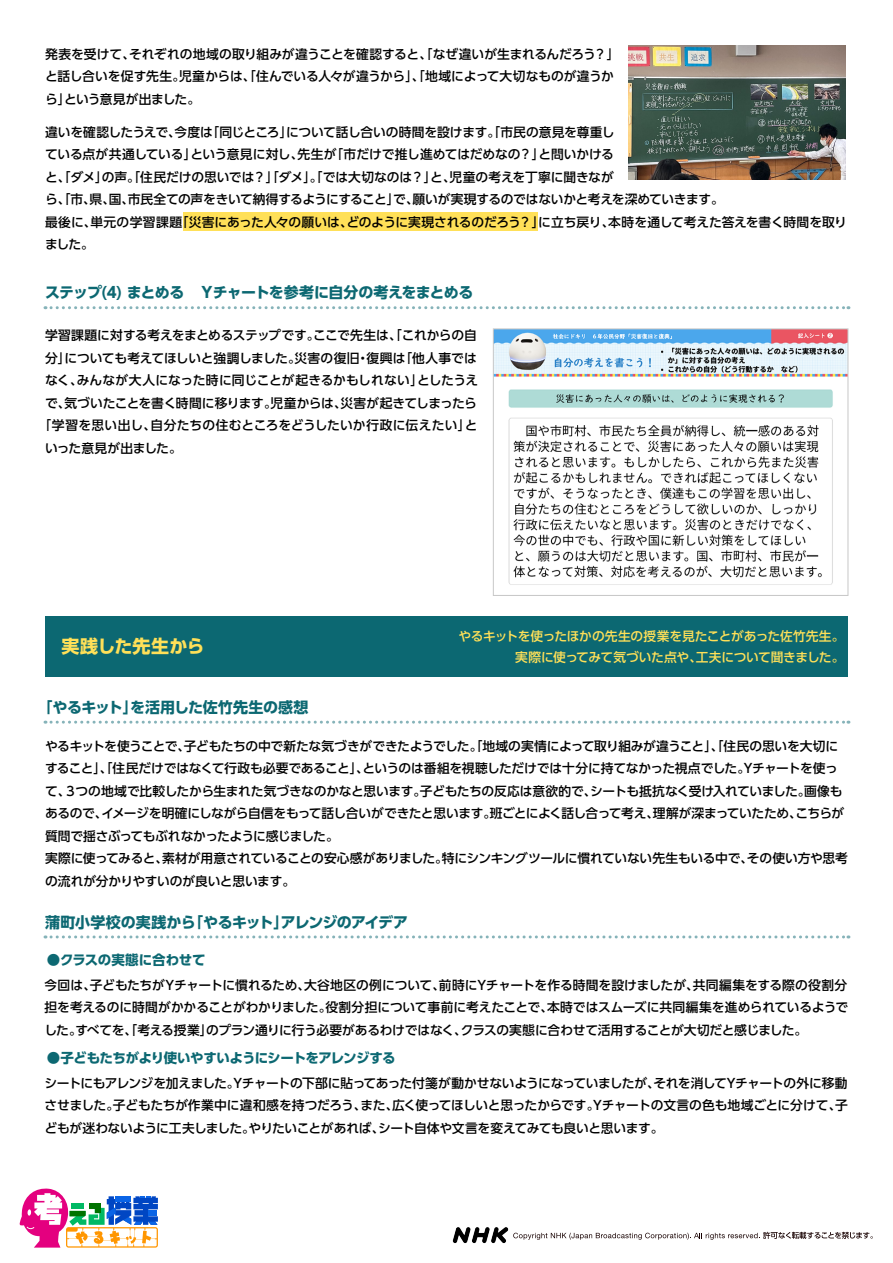
<style>
.page{position:relative;width:893px;height:1263px;background:#fff}
.page>*{position:absolute;margin:0;border:0;box-sizing:border-box;transform-origin:0 0}
.t1{font:700 18px "UD Shin Go Pro";letter-spacing:.01em;color:#ffe058}
.t2{font:700 15px "UD Shin Go Pro";letter-spacing:-.04em;color:#0c6872}
.t3{font:700 15px "UD Shin Go Pro";letter-spacing:-.01em;color:#0c6872}
.t4{font:700 13.5px "UD Shin Go Pro";letter-spacing:-.04em;color:#0c6872}
.t5{font:700 13.5px "UD Shin Go Pro";letter-spacing:-.015em;color:#0c6872}
.t6{font:500 12.75px/22.5px "UD Shin Go Pro";letter-spacing:-.02em;color:#000}
.t7{font:500 12.75px/21px "UD Shin Go Pro";letter-spacing:-.025em;color:#ffe058;text-align:right}
.t8{font:500 12.75px "UD Shin Go Pro";color:#000}
.t9{font:500 12.75px "UD Shin Go Pro";letter-spacing:.015em;color:#000}
</style>
<div class="page">
<div style="left:183px;top:212px;width:355px;height:18px;background:#ffe058"></div>
<svg style="left:19px;top:1188px;width:139px;height:59px"></svg>
<svg style="left:513px;top:1232px;width:360px;height:8px"></svg>
<img style="left:452px;top:1227px;width:57px;height:17px">
<svg style="left:45px;top:306px;width:804px;height:3px"></svg>
<img style="left:495px;top:330px;width:351px;height:255px">
<div style="left:493px;top:328px;width:355px;height:268px;border:1px solid #c8c8c8"></div>
<svg style="left:45px;top:721px;width:804px;height:3px"></svg>
<svg style="left:45px;top:935px;width:804px;height:3px"></svg>
<div style="left:45px;top:616px;width:803px;height:60px;background:#0c6872"></div>
<img style="left:628px;top:46px;width:218px;height:133px">
<p class="t6" style="left:45px;top:42px;width:576px">発表を受けて、それぞれの地域の取り組みが違うことを確認すると、「なぜ違いが生まれるんだろう？」と話し合いを促す先生。児童からは、「住んでいる人々が違うから」、「地域によって大切なものが違うから」という意見が出ました。</p>
<p class="t6" style="left:45px;top:120px;width:803px">違いを確認したうえで、今度は「同じところ」について話し合いの時間を設けます。「市民の意見を尊重し<br>ている点が共通している」という意見に対し、先生が「市だけで推し進めてはだめなの？」と問いかける<br>と、「ダメ」の声。「住民だけの思いでは？」「ダメ」。「では大切なのは？」と、児童の考えを丁寧に聞きなが<br>ら、「市、県、国、市民全ての声をきいて納得するようにすること」で、願いが実現するのではないかと考えを深めていきます。<br>最後に、単元の学習課題「災害にあった人々の願いは、どのように実現されるのだろう？」に立ち戻り、本時を通して考えた答えを書く時間を取りました。</p>
<p class="t2" style="left:45px;top:280px;width:430px">ステップ(4) まとめる　Ｙチャートを参考に自分の考えをまとめる</p>
<p class="t6" style="left:45px;top:324px;width:433px">学習課題に対する考えをまとめるステップです。ここで先生は、「これからの自</p>
<p class="t6" style="left:45px;top:346px;width:433px">分」についても考えてほしいと強調しました。災害の復旧・復興は「他人事では</p>
<p class="t8" style="left:45px;top:370px;width:435px">なく、みんなが大人になった時に同じことが起きるかもしれない」としたうえ</p>
<p class="t6" style="left:45px;top:391px;width:433px">で、気づいたことを書く時間に移ります。児童からは、災害が起きてしまったら</p>
<p class="t9" style="left:39px;top:415px;width:440px">「学習を思い出し、自分たちの住むところをどうしたいか行政に伝えたい」と</p>
<p class="t6" style="left:45px;top:436px;width:138px">いった意見が出ました。</p>
<h1 class="t1" style="left:62px;top:631px;width:145px">実践した先生から</h1>
<p class="t3" style="left:38px;top:695px;width:273px">「やるキット」を活用した佐竹先生の感想</p>
<p class="t7" style="left:458px;top:626px;width:387px">やるキットを使ったほかの先生の授業を見たことがあった佐竹先生。実際に使ってみて気づいた点や、工夫について聞きました。</p>
<p class="t6" style="left:45px;top:734px;width:804px">やるキットを使うことで、子どもたちの中で新たな気づきができたようでした。「地域の実情によって取り組みが違うこと」、「住民の思いを大切にすること」、「住民だけではなくて行政も必要であること」、というのは番組を視聴しただけでは十分に持てなかった視点でした。Yチャートを使って、３つの地域で比較したから生まれた気づきなのかなと思います。子どもたちの反応は意欲的で、シートも抵抗なく受け入れていました。画像もあるので、イメージを明確にしながら自信をもって話し合いができたと思います。班ごとによく話し合って考え、理解が深まっていたため、こちらが質問で揺さぶってもぶれなかったように感じました。<br>実際に使ってみると、素材が用意されていることの安心感がありました。特にシンキングツールに慣れていない先生もいる中で、その使い方や思考の流れが分かりやすいのが良いと思います。</p>
<p class="t2" style="left:45px;top:909px;width:365px">蒲町小学校の実践から「やるキット」アレンジのアイデア</p>
<p class="t5" style="left:47px;top:949px;width:160px">●クラスの実態に合わせて</p>
<p class="t6" style="left:44px;top:973px;width:805px;text-align:justify">今回は、子どもたちがYチャートに慣れるため、大谷地区の例について、前時にYチャートを作る時間を設けましたが、共同編集をする際の役割分担を考えるのに時間がかかることがわかりました。役割分担について事前に考えたことで、本時ではスムーズに共同編集を進められているようでした。すべてを、「考える授業」のプラン通りに行う必要があるわけではなく、クラスの実態に合わせて活用することが大切だと感じました。</p>
<p class="t4" style="left:47px;top:1047px;width:350px">●子どもたちがより使いやすいようにシートをアレンジする</p>
<p class="t6" style="left:44px;top:1071px;width:805px;text-align:justify">シートにもアレンジを加えました。Yチャートの下部に貼ってあった付箋が動かせないようになっていましたが、それを消してYチャートの外に移動させました。子どもたちが作業中に違和感を持つだろう、また、広く使ってほしいと思ったからです。Yチャートの文言の色も地域ごとに分けて、子どもが迷わないように工夫しました。やりたいことがあれば、シート自体や文言を変えてみても良いと思います。</p>
</div>
